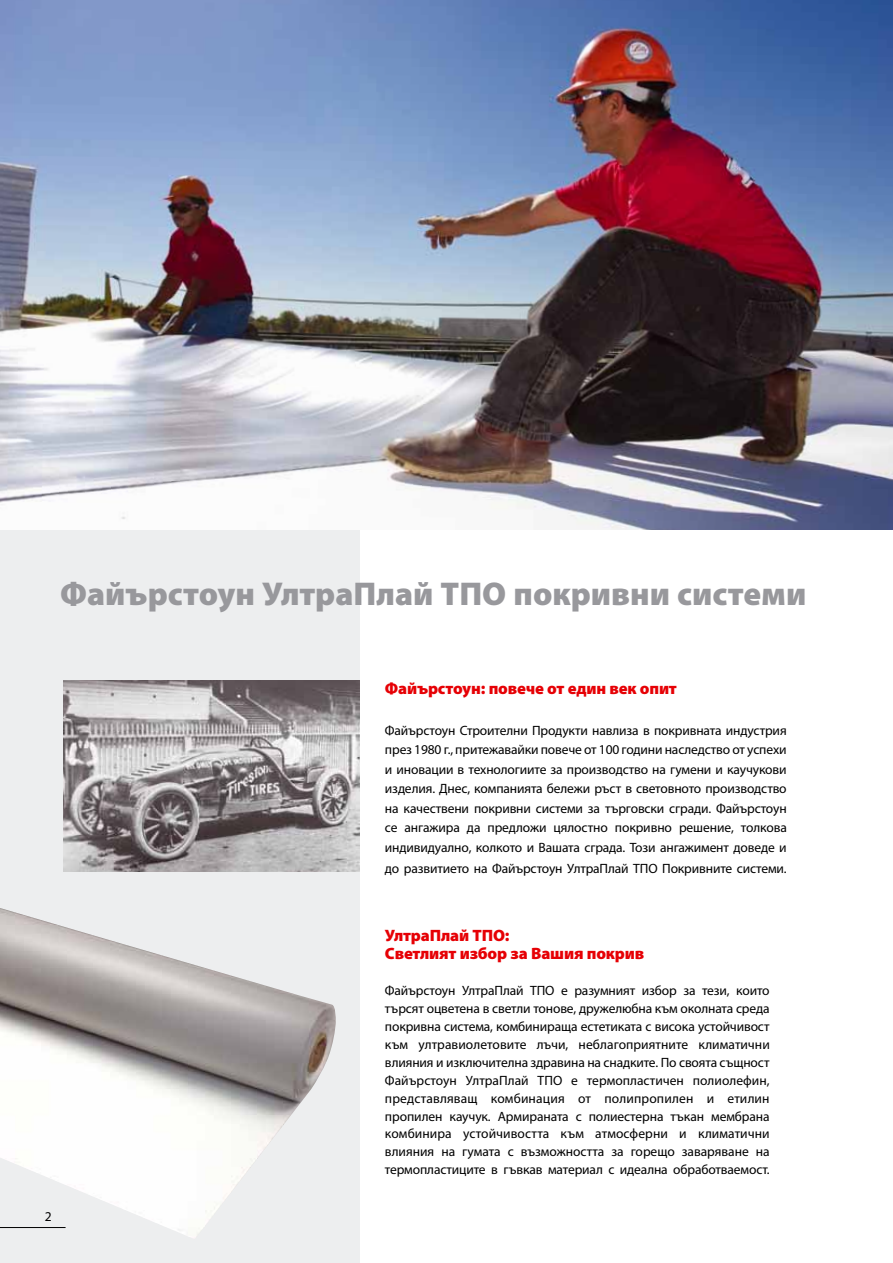
<style>
.page{position:relative;width:893px;height:1263px;background:#fff}
.page>*{position:absolute;margin:0;border:0;box-sizing:border-box;transform-origin:0 0}
.t1{font:900 33px "Myriad Pro";color:#98989c}
.t2{font:900 16.5px/18px "Myriad Pro";letter-spacing:-.01em;color:#e60005}
.t3{font:13.5px/18px "Myriad Pro";letter-spacing:-.01em;color:#000;text-align:justify}
</style>
<div class="page">
<div style="left:0;top:530px;width:359px;height:733px;background:#edeeef"></div>
<img style="left:0;top:0;width:893px;height:530px">
<img style="left:0;top:908px;width:336px;height:330px">
<img style="left:64px;top:680px;width:295px;height:192px">
<hr style="left:0;top:1227px;width:66px;height:1px;background:#000">
<h1 class="t1" style="left:60px;top:575px;width:748px">Файърстоун УлтраПлай ТПО покривни системи</h1>
<p class="t3" style="left:45px;top:1208px;width:8px">2</p>
<p class="t2" style="left:385px;top:680px;width:293px">Файърстоун: повече от един век опит</p>
<p class="t3" style="left:385px;top:720px;width:403px;line-height:19.5px">Файърстоун Строителни Продукти навлиза в покривната индустрия през 1980 г., притежавайки повече от 100 години наследство от успехи и иновации в технологиите за производство на гумени и каучукови изделия. Днес, компанията бележи ръст в световното производство на качествени покривни системи за търговски сгради. Файърстоун се ангажира да предложи цялостно покривно решение, толкова индивидуално, колкото и Вашата сграда. Този ангажимент доведе и</p>
<p class="t3" style="left:385px;top:859px;width:403px">до развитието на Файърстоун УлтраПлай ТПО Покривните системи.</p>
<p class="t2" style="left:385px;top:926px;width:261px">УлтраПлай ТПО:<br>Светлият избор за Вашия покрив</p>
<p class="t3" style="left:385px;top:981px;width:386px">Файърстоун УлтраПлай ТПО е разумният избор за тези, които търсят оцветена в светли тонове, дружелюбна към околната среда покривна система, комбинираща естетиката с висока устойчивост към ултравиолетовите лъчи, неблагоприятните климатични влияния и изключителна здравина на снадките. По своята същност Файърстоун УлтраПлай ТПО е термопластичен полиолефин, представляващ комбинация от полипропилен и етилин пропилен каучук. Армираната с полиестерна тъкан мембрана комбинира устойчивостта към атмосферни и климатични влияния на гумата с възможността за горещо заваряване на термопластиците в гъвкав материал с идеална обработваемост.</p>
</div>
